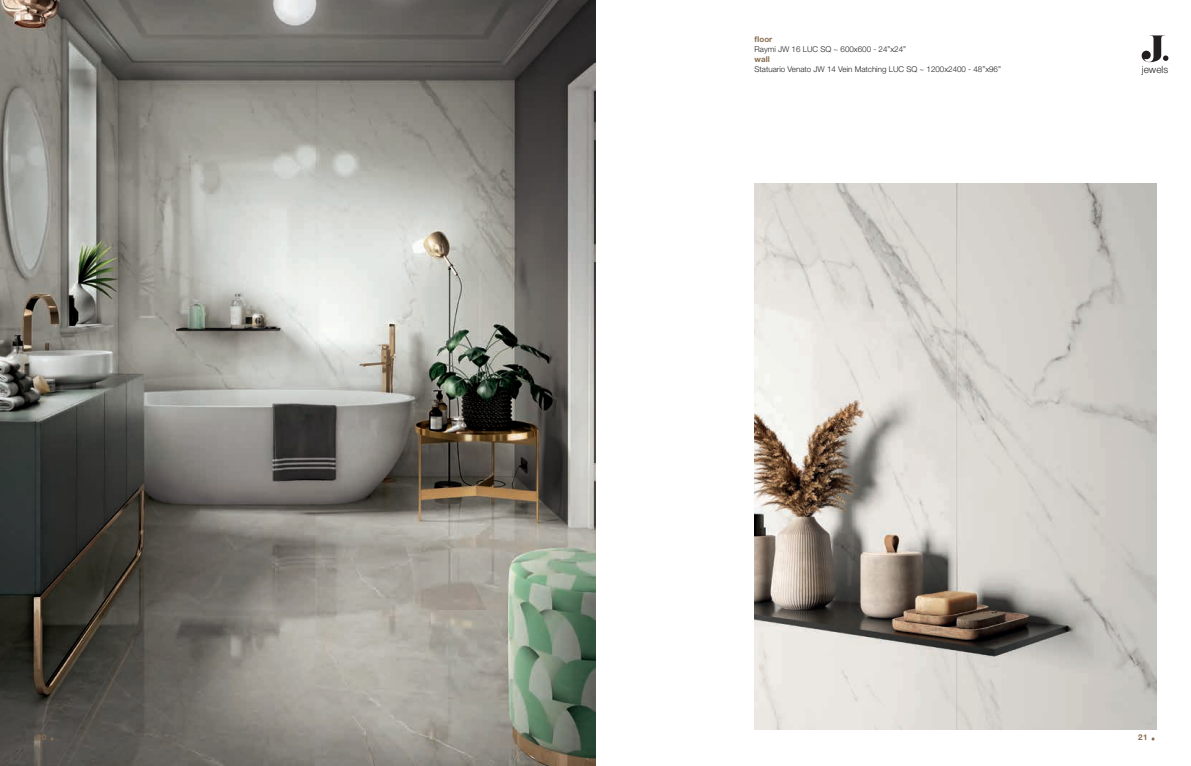
<style>
.page{position:relative;width:1191px;height:766px;background:#fff}
.page>*{position:absolute;margin:0;border:0;box-sizing:border-box;transform-origin:0 0}
.t1{font:300 10px "Helvetica Neue LTCYR";color:#231f20}
.t2{font:300 8px "Helvetica Neue LT Std";color:#231f20}
.t3{font:700 8px "Helvetica Neue LT Std";color:#886c4f}
.t4{font:700 8px "Helvetica Neue";color:#886c4f}
</style>
<div class="page">
<img style="left:754px;top:183px;width:403px;height:546px">
<img style="left:0;top:0;width:595px;height:765px">
<svg style="left:1141px;top:35px;width:27px;height:27px"></svg>
<p class="t3" style="left:754px;top:34px;width:19px">floor</p>
<p class="t2" style="left:754px;top:44px;width:153px">Raymi JW 16 LUC SQ ~ 600x600 - 24”x24”</p>
<p class="t3" style="left:754px;top:54px;width:17px">wall</p>
<p class="t2" style="left:754px;top:64px;width:248px">Statuario Venato JW 14 Vein Matching LUC SQ ~ 1200x2400 - 48”x96”</p>
<p class="t1" style="left:1141px;top:64px;width:28px">jewels</p>
<p class="t4" style="left:37px;top:732px;width:11px">20</p>
<p class="t4" style="left:1138px;top:732px;width:11px">21</p>
</div>
